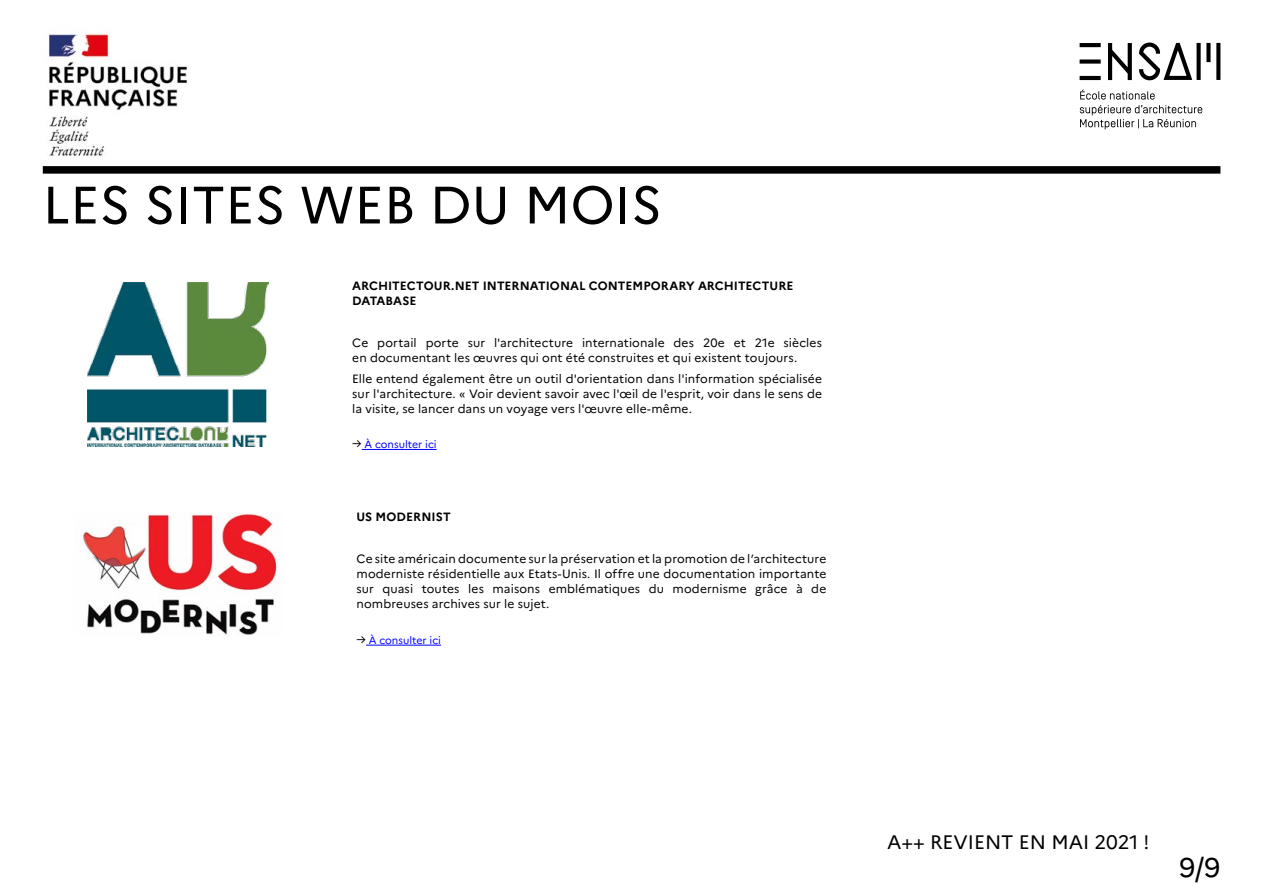
<style>
.page{position:relative;width:1263px;height:893px;background:#fff}
.page>*{position:absolute;margin:0;border:0;box-sizing:border-box;transform-origin:0 0}
.t1{font:52.5px "Marianne";color:#000}
.t2{font:27px "Marianne";color:#000}
.t3{font:19.5px "Marianne";color:#000}
.t4{font:12px/15px "Marianne";letter-spacing:.01em;color:#000;text-align:justify}
.t5{font:700 12px/15px "Marianne";color:#000}
.t6{font:10.5px "Marianne";color:#00f}
.s1{font-size:12px;color:#000}
</style>
<div class="page">
<svg style="left:1079px;top:43px;width:141px;height:86px"></svg>
<img style="left:49px;top:33px;width:138px;height:123px">
<div style="left:43px;top:166px;width:1177px;height:8px;background:#000"></div>
<img style="left:88px;top:282px;width:180px;height:164px">
<hr style="left:362px;top:449px;width:75px;height:1px;background:#00f">
<img style="left:83px;top:514px;width:194px;height:121px">
<hr style="left:366px;top:645px;width:75px;height:1px;background:#00f">
<h1 class="t1" style="left:43px;top:173px;width:621px">LES SITES WEB DU MOIS</h1>
<p class="t5" style="left:352px;top:278px;width:443px">ARCHITECTOUR.NET INTERNATIONAL CONTEMPORARY ARCHITECTURE<br>DATABASE</p>
<p class="t4" style="left:352px;top:335px;width:471px">Ce portail porte sur l'architecture internationale des 20e et 21e siècles en documentant les œuvres qui ont été construites et qui existent toujours.</p>
<p class="t4" style="left:352px;top:371px;width:471px">Elle entend également être un outil d'orientation dans l'information spécialisée sur l'architecture. « Voir devient savoir avec l'œil de l'esprit, voir dans le sens de la visite, se lancer dans un voyage vers l'œuvre elle-même.</p>
<p class="t6" style="left:352px;top:438px;width:86px"><span class="s1">→</span> À consulter ici</p>
<p class="t5" style="left:356px;top:510px;width:96px">US MODERNIST</p>
<p class="t4" style="left:356px;top:552px;width:471px">Ce site américain documente sur la préservation et la promotion de l’architecture moderniste résidentielle aux Etats-Unis. Il offre une documentation importante sur quasi toutes les maisons emblématiques du modernisme grâce à de nombreuses archives sur le sujet.</p>
<p class="t6" style="left:356px;top:634px;width:86px"><span class="s1">→</span> À consulter ici</p>
<h3 class="t3" style="left:887px;top:830px;width:264px">A++ REVIENT EN MAI 2021 !</h3>
<h2 class="t2" style="left:1179px;top:851px;width:43px">9/9</h2>
</div>
